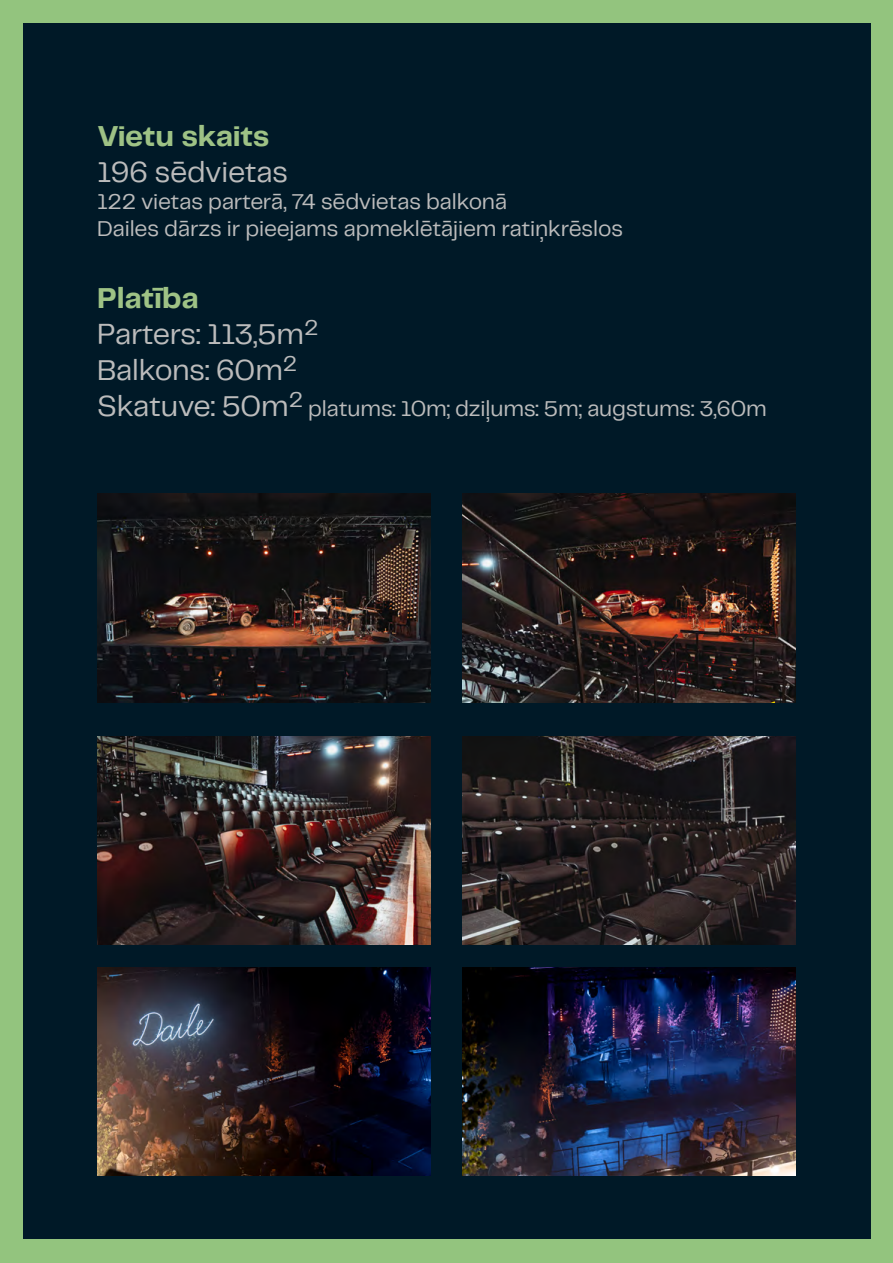
<style>
.page{position:relative;width:893px;height:1263px;background:#93c47e}
.page>*{position:absolute;margin:0;border:0;box-sizing:border-box;transform-origin:0 0}
.t1{font:30px/36px "PP Telegraf";letter-spacing:-.01em;color:#bcbcbc}
.t2{font:700 30px "PP Telegraf";letter-spacing:-.01em;color:#9ec285}
.t3{font:22.5px/27px "PP Telegraf";letter-spacing:-.01em;color:#bcbcbc}
.s1{font-weight:700;color:#9ec285}
.s2{font-size:30px}
</style>
<div class="page">
<div style="left:23px;top:24px;width:847px;height:1215px;background:#001927"></div>
<img style="left:97px;top:493px;width:333px;height:209px">
<img style="left:463px;top:493px;width:333px;height:209px">
<img style="left:97px;top:736px;width:333px;height:209px">
<img style="left:463px;top:736px;width:333px;height:209px">
<img style="left:97px;top:967px;width:333px;height:209px">
<img style="left:463px;top:967px;width:333px;height:209px">
<h1 class="t2" style="left:97px;top:116px;width:173px">Vietu skaits</h1>
<h1 class="t1" style="left:97px;top:153px;width:192px">196 sēdvietas</h1>
<p class="t3" style="left:97px;top:187px;width:527px">122 vietas parterā, 74 sēdvietas balkonā<br>Dailes dārzs ir pieejams apmeklētājiem ratiņkrēslos</p>
<h1 class="t1" style="left:97px;top:279px;width:223px"><span class="s1">Platība<br></span>Parters: 113,5m<sup>2<br></sup>Balkons: 60m<sup>2</sup></h1>
<p class="t3" style="left:97px;top:394px;width:671px"><span class="s2">Skatuve: 50m</span>2 platums: 10m; dziļums: 5m; augstums: 3,60m</p>
</div>
